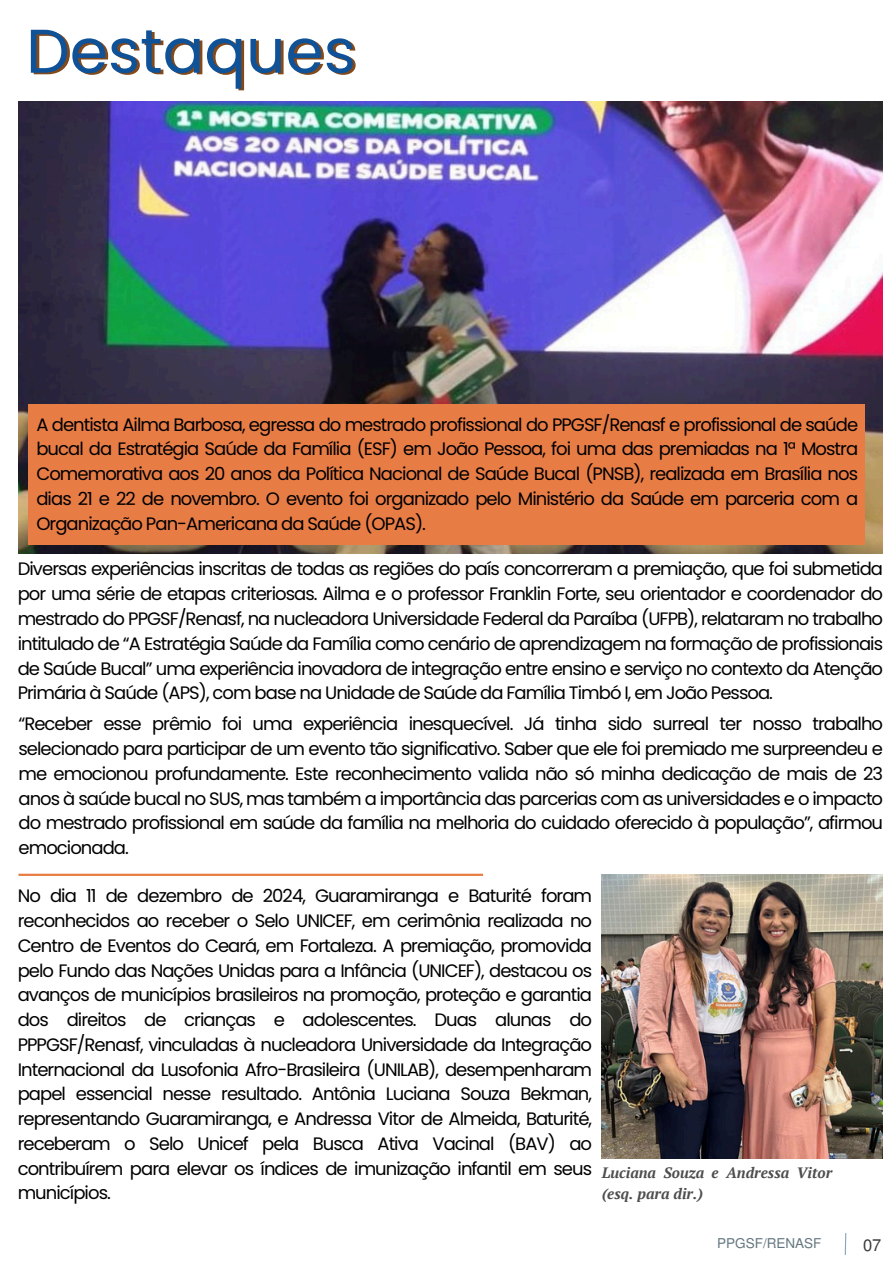
<style>
.page{position:relative;width:894px;height:1264px;background:#fff}
.page>*{position:absolute;margin:0;border:0;box-sizing:border-box;transform-origin:0 0}
.t1{font:61.65px "Poppins";color:#105297}
.t2{font:18px/24.8px "Poppins";letter-spacing:-.055em;color:#000001;text-align:justify}
.t3{font:16.5px "Mukti";color:#3b3939}
.t4{font:italic 700 15px/20.2px "PT Serif";color:#000001}
.t5{font:13.5px "Mukti";color:#637680}
</style>
<div class="page">
<img style="left:19px;top:101px;width:862px;height:452px">
<div style="left:28px;top:404px;width:836px;height:141px;background:#e87c45"></div>
<img style="left:601px;top:874px;width:280px;height:284px">
<svg style="left:844px;top:1233px;width:2px;height:22px"></svg>
<hr style="left:19px;top:873px;width:464px;height:3px;background:#e87c45">
<h2 class="t1" style="left:26px;top:8px;width:331px">Destaques</h2>
<h1 class="t2" style="left:36px;top:412px;width:823px">A dentista Ailma Barbosa, egressa do mestrado profissional do PPGSF/Renasf e profissional de saúde bucal da Estratégia Saúde da Família (ESF) em João Pessoa, foi uma das premiadas na 1ª Mostra Comemorativa aos 20 anos da Política Nacional de Saúde Bucal (PNSB), realizada em Brasília nos dias 21 e 22 de novembro. O evento foi organizado pelo Ministério da Saúde em parceria com a Organização Pan-Americana da Saúde (OPAS).</h1>
<h2 class="t2" style="left:18px;top:556px;width:866px">Diversas experiências inscritas de todas as regiões do país concorreram a premiação, que foi submetida por uma série de etapas criteriosas. Ailma e o professor Franklin Forte, seu orientador e coordenador do mestrado do PPGSF/Renasf, na nucleadora Universidade Federal da Paraíba (UFPB), relataram no trabalho intitulado de “A Estratégia Saúde da Família como cenário de aprendizagem na formação de profissionais de Saúde Bucal” uma experiência inovadora de integração entre ensino e serviço no contexto da Atenção Primária à Saúde (APS), com base na Unidade de Saúde da Família Timbó I, em João Pessoa.</h2>
<h2 class="t2" style="left:19px;top:711px;width:865px">“Receber esse prêmio foi uma experiência inesquecível. Já tinha sido surreal ter nosso trabalho selecionado para participar de um evento tão significativo. Saber que ele foi premiado me surpreendeu e me emocionou profundamente. Este reconhecimento valida não só minha dedicação de mais de 23 anos à saúde bucal no SUS, mas também a importância das parcerias com as universidades e o impacto do mestrado profissional em saúde da família na melhoria do cuidado oferecido à população”, afirmou emocionada.</h2>
<p class="t2" style="left:18px;top:883px;width:575px">No dia 11 de dezembro de 2024, Guaramiranga e Baturité foram reconhecidos ao receber o Selo UNICEF, em cerimônia realizada no Centro de Eventos do Ceará, em Fortaleza. A premiação, promovida pelo Fundo das Nações Unidas para a Infância (UNICEF), destacou os avanços de municípios brasileiros na promoção, proteção e garantia dos direitos de crianças e adolescentes. Duas alunas do PPPGSF/Renasf, vinculadas à nucleadora Universidade da Integração Internacional da Lusofonia Afro-Brasileira (UNILAB), desempenharam papel essencial nesse resultado. Antônia Luciana Souza Bekman, representando Guaramiranga, e Andressa Vitor de Almeida, Baturité, receberam o Selo Unicef pela Busca Ativa Vacinal (BAV) ao contribuírem para elevar os índices de imunização infantil em seus municípios.</p>
<p class="t4" style="left:601px;top:1162px;width:232px">Luciana Souza e Andressa Vitor (esq. para dir.)</p>
<p class="t5" style="left:717px;top:1234px;width:106px">PPGSF/RENASF</p>
<h2 class="t3" style="left:862px;top:1233px;width:20px">07</h2>
</div>
